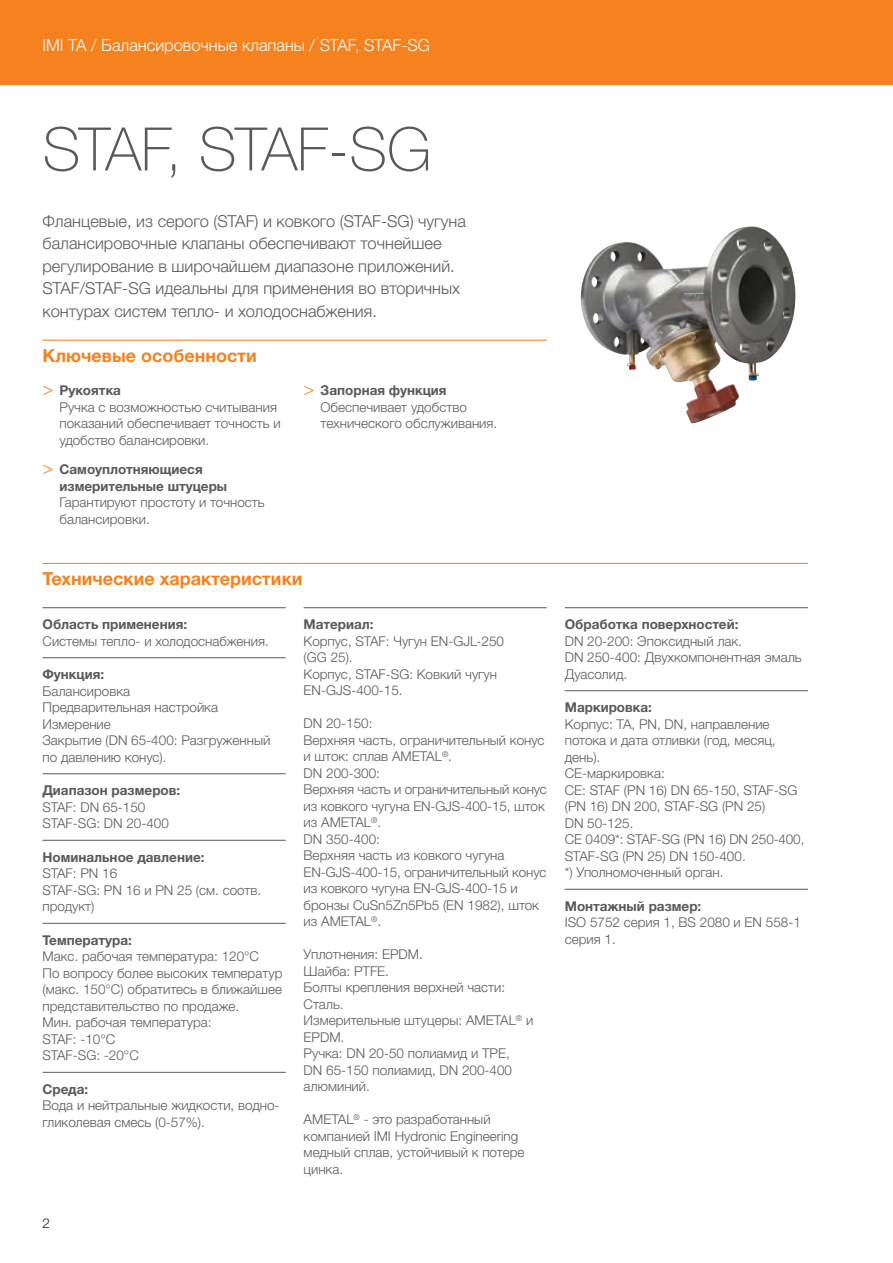
<style>
.page{position:relative;width:893px;height:1263px;background:#fff}
.page>*{position:absolute;margin:0;border:0;box-sizing:border-box;transform-origin:0 0}
.t1{font:100 60px "Helvetica Neue LTW1 G";letter-spacing:-.02em;color:#58595b}
.t2{font:700 18px "Helvetica Neue LTW1 G";color:#f5821f}
.t3{font:300 16.5px/22.5px "Helvetica Neue LTW1 G";color:#58595b}
.t4{font:300 16.5px "Helvetica Neue LTW1 G";color:#fff}
.t5{font:300 13.5px/16.5px "Helvetica Neue LTW1 G";color:#58595b}
.t6{font:700 13.5px/16.5px "Helvetica Neue LTW1 G";color:#58595b}
.t7{font:300 13.5px "Helvetica Neue LTW1 G";color:#231f20}
.s1{font-family:"Helvetica Neue LT Std";font-size:18px;color:#f5821f}
.s2{font-weight:700}
.s3{font-family:"Helvetica Neue LT Std";font-weight:300;font-size:18px;color:#f5821f}
</style>
<div class="page">
<div style="left:0;top:0;width:893px;height:85px;background:#f5821f"></div>
<hr style="left:43px;top:340px;width:504px;height:1px;background:#f5821f">
<hr style="left:43px;top:563px;width:765px;height:1px;background:#f5821f">
<hr style="left:43px;top:607px;width:243px;height:1px;background:#58595b">
<hr style="left:43px;top:657px;width:243px;height:1px;background:#58595b">
<hr style="left:43px;top:773px;width:243px;height:1px;background:#58595b">
<hr style="left:43px;top:840px;width:243px;height:1px;background:#58595b">
<hr style="left:43px;top:923px;width:243px;height:1px;background:#58595b">
<hr style="left:43px;top:1072px;width:243px;height:1px;background:#58595b">
<hr style="left:304px;top:607px;width:243px;height:1px;background:#58595b">
<hr style="left:565px;top:607px;width:243px;height:1px;background:#58595b">
<hr style="left:565px;top:690px;width:243px;height:1px;background:#58595b">
<hr style="left:565px;top:889px;width:243px;height:1px;background:#58595b">
<img style="left:580px;top:228px;width:215px;height:196px">
<p class="t4" style="left:43px;top:35px;width:389px">IMI TA / Балансировочные клапаны / STAF, STAF-SG</p>
<h1 class="t1" style="left:43px;top:113px;width:390px">STAF, STAF-SG</h1>
<p class="t3" style="left:43px;top:210px;width:425px">Фланцевые, из серого (STAF) и ковкого (STAF-SG) чугуна балансировочные клапаны обеспечивают точнейшее регулирование в широчайшем диапазоне приложений.<br>STAF/STAF-SG идеальны для применения во вторичных контурах систем тепло- и холодоснабжения.</p>
<h2 class="t2" style="left:43px;top:344px;width:216px">Ключевые особенности</h2>
<p class="t5" style="left:60px;top:382px;width:223px;text-indent:-17px"><span class="s1">&gt;</span> <span class="s2">Рукоятка<br></span>Ручка с возможностью считывания показаний обеспечивает точность и удобство балансировки.</p>
<p class="t6" style="left:60px;top:461px;width:169px;text-indent:-17px"><span class="s3">&gt;</span> Самоуплотняющиеся измерительные штуцеры</p>
<p class="t5" style="left:60px;top:494px;width:207px">Гарантируют простоту и точность балансировки.</p>
<p class="t5" style="left:321px;top:382px;width:178px;text-indent:-17px"><span class="s1">&gt;</span> <span class="s2">Запорная функция<br></span>Обеспечивает удобство технического обслуживания.</p>
<h2 class="t2" style="left:43px;top:568px;width:262px">Технические характеристики</h2>
<p class="t6" style="left:43px;top:616px;width:146px">Область применения:</p>
<p class="t5" style="left:43px;top:633px;width:228px">Системы тепло- и холодоснабжения.</p>
<p class="t6" style="left:43px;top:666px;width:63px">Функция:</p>
<p class="t5" style="left:43px;top:683px;width:229px">Балансировка<br>Предварительная настройка<br>Измерение<br>Закрытие (DN 65-400: Разгруженный по давлению конус).</p>
<p class="t6" style="left:43px;top:782px;width:139px">Диапазон размеров:</p>
<p class="t5" style="left:43px;top:799px;width:128px">STAF: DN 65-150<br>STAF-SG: DN 20-400</p>
<p class="t6" style="left:43px;top:849px;width:164px">Номинальное давление:</p>
<p class="t5" style="left:43px;top:865px;width:220px">STAF: PN 16<br>STAF-SG: PN 16 и PN 25 (см. соотв. продукт)</p>
<p class="t6" style="left:43px;top:932px;width:91px">Температура:</p>
<p class="t5" style="left:43px;top:948px;width:241px">Макс. рабочая температура: 120°C<br>По вопросу более высоких температур (макс. 150°C) обратитесь в ближайшее представительство по продаже.<br>Мин. рабочая температура:<br>STAF: -10°C<br>STAF-SG: -20°C</p>
<p class="t6" style="left:43px;top:1081px;width:47px">Среда:</p>
<p class="t5" style="left:43px;top:1097px;width:239px">Вода и нейтральные жидкости, водно&shy;гликолевая смесь (0-57%).</p>
<p class="t6" style="left:304px;top:616px;width:72px">Материал:</p>
<p class="t5" style="left:304px;top:633px;width:202px">Корпус, STAF: Чугун EN-GJL-250 (GG 25).<br>Корпус, STAF-SG: Ковкий чугун<br>EN-GJS-400-15.</p>
<p class="t5" style="left:304px;top:715px;width:245px">DN 20-150:<br>Верхняя часть, ограничительный конус и шток: сплав AMETAL<sup>®</sup>.<br>DN 200-300:<br>Верхняя часть и ограничительный конус из ковкого чугуна EN-GJS-400-15, шток из AMETAL<sup>®</sup>.<br>DN 350-400:<br>Верхняя часть из ковкого чугуна<br>EN-GJS-400-15, ограничительный конус из ковкого чугуна EN-GJS-400-15 и бронзы CuSn5Zn5Pb5 (EN 1982), шток из AMETAL<sup>®</sup>.</p>
<p class="t5" style="left:304px;top:946px;width:231px">Уплотнения: EPDM.<br>Шайба: PTFE.<br>Болты крепления верхней части:<br>Сталь.<br>Измерительные штуцеры: AMETAL<sup>®</sup> и<br>EPDM.<br>Ручка: DN 20-50 полиамид и TPE,<br>DN 65-150 полиамид, DN 200-400 алюминий.</p>
<p class="t5" style="left:304px;top:1111px;width:222px">AMETAL<sup>®</sup> - это разработанный компанией IMI Hydronic Engineering медный сплав, устойчивый к потере цинка.</p>
<p class="t7" style="left:43px;top:1215px;width:9px">2</p>
<p class="t6" style="left:565px;top:616px;width:175px">Обработка поверхностей:</p>
<p class="t5" style="left:565px;top:633px;width:238px">DN 20-200: Эпоксидный лак.<br>DN 250-400: Двухкомпонентная эмаль<br>Дуасолид.</p>
<p class="t6" style="left:565px;top:699px;width:89px">Маркировка:</p>
<p class="t5" style="left:565px;top:716px;width:241px">Корпус: TA, PN, DN, направление потока и дата отливки (год, месяц, день).<br>CE-маркировка:<br>CE: STAF (PN 16) DN 65-150, STAF-SG (PN 16) DN 200, STAF-SG (PN 25)<br>DN 50-125.<br>CE 0409*: STAF-SG (PN 16) DN 250-400,<br>STAF-SG (PN 25) DN 150-400.<br>*) Уполномоченный орган.</p>
<p class="t6" style="left:565px;top:898px;width:138px">Монтажный размер:</p>
<p class="t5" style="left:565px;top:914px;width:238px">ISO 5752 серия 1, BS 2080 и EN 558-1 серия 1.</p>
</div>
